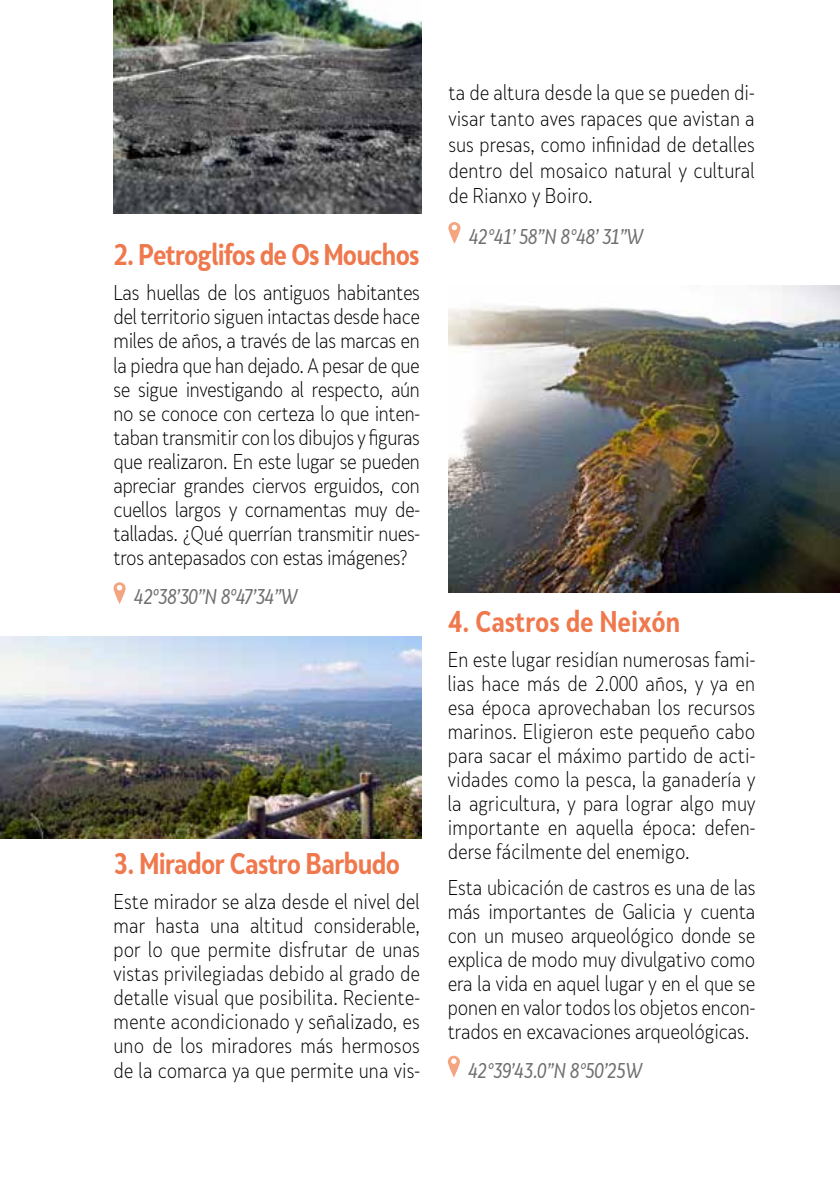
<style>
.page{position:relative;width:840px;height:1191px;background:#fff}
.page>*{position:absolute;margin:0;border:0;box-sizing:border-box;transform-origin:0 0}
.t1{font:700 28px "Skola Sans Cn";letter-spacing:-.02em;color:#ef784d}
.t2{font:700 28px "Skola Sans Cn";color:#ef784d}
.t3{font:300 20px/24px "Skola Sans Cn";color:#000;text-align:justify}
.t4{font:italic 20px "Skola Sans Cn";color:#706f6f}
</style>
<div class="page">
<svg style="left:113px;top:582px;width:12px;height:22px"></svg>
<img style="left:113px;top:0;width:308px;height:214px">
<img style="left:0;top:636px;width:421px;height:202px">
<svg style="left:448px;top:222px;width:12px;height:22px"></svg>
<img style="left:448px;top:286px;width:391px;height:306px">
<svg style="left:447px;top:1055px;width:12px;height:22px"></svg>
<h1 class="t1" style="left:113px;top:237px;width:307px">2. Petroglifos de Os Mouchos</h1>
<p class="t3" style="left:113px;top:281px;width:308px">Las huellas de los antiguos habitantes del territorio siguen intactas desde hace miles de años, a través de las marcas en la piedra que han dejado. A pesar de que se sigue investigando al respecto, aún no se conoce con certeza lo que inten&shy;taban transmitir con los dibujos y figuras que realizaron. En este lugar se pueden apreciar grandes ciervos erguidos, con cuellos largos y cornamentas muy de&shy;talladas. ¿Qué querrían transmitir nues&shy;tros antepasados con estas imágenes?</p>
<p class="t4" style="left:134px;top:584px;width:164px">42º38’30’’N 8º47’34’’W</p>
<h1 class="t1" style="left:113px;top:846px;width:288px">3. Mirador Castro Barbudo</h1>
<p class="t3" style="left:113px;top:889px;width:308px">Este mirador se alza desde el nivel del mar hasta una altitud considerable, por lo que permite disfrutar de unas vistas privilegiadas debido al grado de detalle visual que posibilita. Reciente&shy;mente acondicionado y señalizado, es uno de los miradores más hermosos de la comarca ya que permite una vis-</p>
<p class="t3" style="left:448px;top:80px;width:308px;line-height:25.8px">ta de altura desde la que se pueden di&shy;visar tanto aves rapaces que avistan a sus presas, como infinidad de detalles dentro del mosaico natural y cultural de Rianxo y Boiro.</p>
<p class="t4" style="left:468px;top:224px;width:175px">42°41’ 58”N 8°48’ 31”W</p>
<h1 class="t2" style="left:447px;top:604px;width:234px">4. Castros de Neixón</h1>
<p class="t3" style="left:447px;top:648px;width:309px">En este lugar residían numerosas fami&shy;lias hace más de 2.000 años, y ya en esa época aprovechaban los recursos marinos. Eligieron este pequeño cabo para sacar el máximo partido de acti&shy;vidades como la pesca, la ganadería y la agricultura, y para lograr algo muy importante en aquella época: defen&shy;derse fácilmente del enemigo.</p>
<p class="t3" style="left:447px;top:875px;width:309px">Esta ubicación de castros es una de las más importantes de Galicia y cuenta con un museo arqueológico donde se explica de modo muy divulgativo como era la vida en aquel lugar y en el que se ponen en valor todos los objetos encon&shy;trados en excavaciones arqueológicas.</p>
<p class="t4" style="left:468px;top:1058px;width:175px">42°39’43.0”N 8°50’25W</p>
</div>
